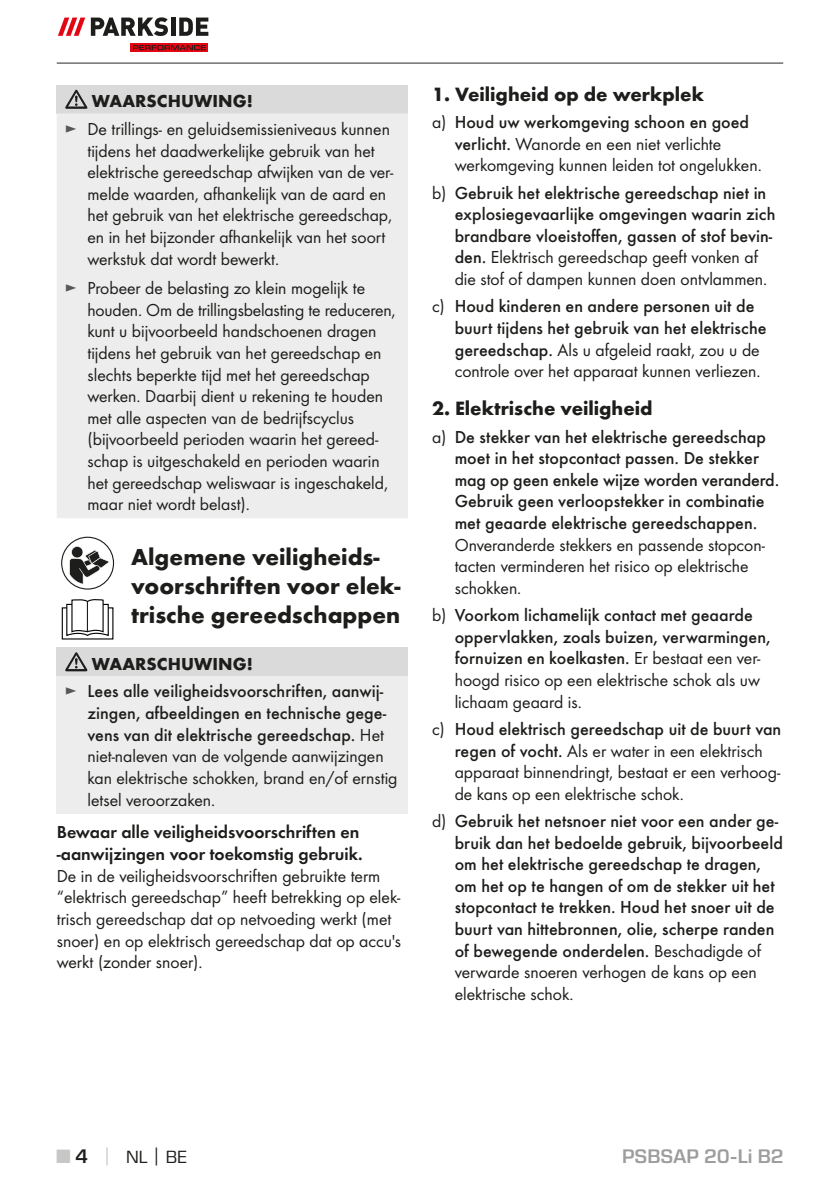
<style>
.page{position:relative;width:840px;height:1191px;background:#fff}
.page>*{position:absolute;margin:0;border:0;box-sizing:border-box;transform-origin:0 0}
.t1{font:700 24px/28.8px "Futura";color:#1d1d1b}
.t2{font:700 20px "Futura";color:#1d1d1b}
.t3{font:600 20px "Eurostile Next LT Pro";color:#9d9d9d}
.t4{font:18px/21.6px "Futura Boo";color:#1d1d1b}
.t5{font:500 18px/21.6px "Futura";color:#1d1d1b}
.t6{font:18px/21.6px "Futura Dem";color:#1d1d1b}
.t7{font:700 18px "Futura";color:#1d1d1b}
.t8{font:18px "Eurostile Next LT Pro";color:#1d1d1b}
.s1{color:#575756}
.s2{font-weight:700}
.s3{font-family:"Futura Boo";font-weight:400;color:#575756}
.s4{font-family:"Futura Boo";font-weight:400}
.s5{font-family:"Futura";font-weight:500}
.s6{font-family:"Futura";font-weight:700;font-size:20px;color:#c7c7c6}
.s7{font-weight:600;font-size:20px}
.s8{font-family:"Futura";font-weight:700;color:#c7c7c6}
.s9{font-family:"Futura";font-weight:700}
</style>
<div class="page">
<hr style="left:57px;top:62px;width:725px;height:2px;background:#70706f">
<svg style="left:130px;top:43px;width:78px;height:9px"></svg>
<svg style="left:133px;top:45px;width:73px;height:5px"></svg>
<svg style="left:58px;top:18px;width:27px;height:18px"></svg>
<svg style="left:91px;top:17px;width:77px;height:19px"></svg>
<hr style="left:171px;top:18px;width:4px;height:18px;background:#1d1d1b">
<svg style="left:179px;top:18px;width:29px;height:18px"></svg>
<div style="left:57px;top:85px;width:351px;height:28px;background:#dadada"></div>
<div style="left:57px;top:113px;width:351px;height:405px;background:#ededed"></div>
<svg style="left:65px;top:90px;width:22px;height:19px"></svg>
<svg style="left:66px;top:599px;width:44px;height:37px"></svg>
<hr style="left:87px;top:601px;width:1px;height:30px;background:#1d1d1b">
<div style="left:61px;top:536px;width:53px;height:53px;border:1px solid #1d1d1b;border-radius:50%"></div>
<svg style="left:69px;top:546px;width:41px;height:38px"></svg>
<div style="left:57px;top:647px;width:351px;height:29px;background:#dadada"></div>
<div style="left:57px;top:676px;width:351px;height:137px;background:#ededed"></div>
<svg style="left:65px;top:652px;width:22px;height:19px"></svg>
<p class="t7" style="left:92px;top:90px;width:162px">WAARSCHUWING!</p>
<p class="t4" style="left:87px;top:118px;width:307px;text-indent:-23px"><span class="s1">►</span> De trillings- en geluidsemissieniveaus kunnen tijdens het daadwerkelijke gebruik van het elektrische gereedschap afwijken van de ver&shy;melde waarden, afhankelijk van de aard en het gebruik van het elektrische gereedschap, en in het bijzonder afhankelijk van het soort werkstuk dat wordt bewerkt.</p>
<p class="t4" style="left:87px;top:277px;width:309px;text-indent:-23px"><span class="s1">►</span> Probeer de belasting zo klein mogelijk te houden. Om de trillingsbelasting te reduceren, kunt u bijvoorbeeld handschoenen dragen tijdens het gebruik van het gereedschap en slechts beperkte tijd met het gereedschap werken. Daarbij dient u rekening te houden met alle aspecten van de bedrijfscyclus (bijvoorbeeld perioden waarin het gereed&shy;schap is uitgeschakeld en perioden waarin het gereedschap weliswaar is ingeschakeld, maar niet wordt belast).</p>
<h1 class="t1" style="left:131px;top:542px;width:271px">Algemene veiligheids&shy;voorschriften voor elek&shy;trische gereedschappen</h1>
<p class="t5" style="left:65px;top:650px;width:320px;line-height:27.6px;text-indent:27px"><span class="s2">WAARSCHUWING!<br></span><span class="s3">►</span> Lees alle veiligheidsvoorschriften, aanwij-</p>
<p class="t5" style="left:87px;top:702px;width:300px">zingen, afbeeldingen en technische gege&shy;vens van dit elektrische gereedschap. <span class="s4">Het</span></p>
<p class="t4" style="left:87px;top:745px;width:311px">niet-naleven van de volgende aanwijzingen kan elektrische schokken, brand en/of ernstig letsel veroorzaken.</p>
<p class="t6" style="left:57px;top:821px;width:307px">Bewaar alle veiligheidsvoorschriften en -aanwijzingen voor toekomstig gebruik.</p>
<p class="t4" style="left:57px;top:864px;width:346px">De in de veiligheidsvoorschriften gebruikte term “elektrisch gereedschap” heeft betrekking op elek&shy;trisch gereedschap dat op netvoeding werkt (met snoer) en op elektrisch gereedschap dat op accu's werkt (zonder snoer).</p>
<p class="t2" style="left:432px;top:82px;width:273px">1. Veiligheid op de werkplek</p>
<p class="t5" style="left:432px;top:111px;width:318px"><span class="s4">a)</span> Houd uw werkomgeving schoon en goed</p>
<p class="t4" style="left:454px;top:133px;width:306px"><span class="s5">verlicht.</span> Wanorde en een niet verlichte werkomgeving kunnen leiden tot ongelukken.</p>
<p class="t5" style="left:454px;top:182px;width:322px;text-indent:-23px"><span class="s4">b)</span> Gebruik het elektrische gereedschap niet in explosiegevaarlijke omgevingen waarin zich brandbare vloeistoffen, gassen of stof bevin-</p>
<p class="t4" style="left:454px;top:246px;width:311px"><span class="s5">den.</span> Elektrisch gereedschap geeft vonken af die stof of dampen kunnen doen ontvlammen.</p>
<p class="t5" style="left:454px;top:295px;width:313px;text-indent:-23px"><span class="s4">c)</span> Houd kinderen en andere personen uit de buurt tijdens het gebruik van het elektrische</p>
<p class="t4" style="left:454px;top:339px;width:306px"><span class="s5">gereedschap.</span> Als u afgeleid raakt, zou u de controle over het apparaat kunnen verliezen.</p>
<p class="t2" style="left:432px;top:396px;width:222px">2. Elektrische veiligheid</p>
<p class="t5" style="left:454px;top:426px;width:326px;text-indent:-23px"><span class="s4">a)</span> De stekker van het elektrische gereedschap moet in het stopcontact passen. De stekker mag op geen enkele wijze worden veranderd.<br>Gebruik geen verloopstekker in combinatie met geaarde elektrische gereedschappen.</p>
<p class="t4" style="left:454px;top:534px;width:311px">Onveranderde stekkers en passende stopcon&shy;tacten verminderen het risico op elektrische schokken.</p>
<p class="t5" style="left:454px;top:604px;width:317px;text-indent:-23px"><span class="s4">b)</span> Voorkom lichamelijk contact met geaarde oppervlakken, zoals buizen, verwarmingen, fornuizen en koelkasten. <span class="s4">Er bestaat een ver-</span></p>
<p class="t4" style="left:454px;top:669px;width:307px">hoogd risico op een elektrische schok als uw lichaam geaard is.</p>
<p class="t5" style="left:432px;top:718px;width:350px"><span class="s4">c)</span> Houd elektrisch gereedschap uit de buurt van</p>
<p class="t4" style="left:454px;top:739px;width:327px"><span class="s5">regen of vocht.</span> Als er water in een elektrisch apparaat binnendringt, bestaat er een verhoog&shy;de kans op een elektrische schok.</p>
<p class="t5" style="left:454px;top:810px;width:329px;text-indent:-23px"><span class="s4">d)</span> Gebruik het netsnoer niet voor een ander ge&shy;bruik dan het bedoelde gebruik, bijvoorbeeld om het elektrische gereedschap te dragen, om het op te hangen of om de stekker uit het stopcontact te trekken. Houd het snoer uit de buurt van hittebronnen, olie, scherpe randen of bewegende onderdelen. <span class="s4">Beschadigde of</span></p>
<p class="t4" style="left:454px;top:961px;width:303px">verwarde snoeren verhogen de kans op een elektrische schok.</p>
<p class="t8" style="left:57px;top:1146px;width:132px"><span class="s6">■</span> <span class="s7">4</span> <span class="s8">│</span> NL<span class="s9">│</span>BE</p>
<p class="t3" style="left:621px;top:1144px;width:163px">PSBSAP 20-Li B2</p>
</div>
